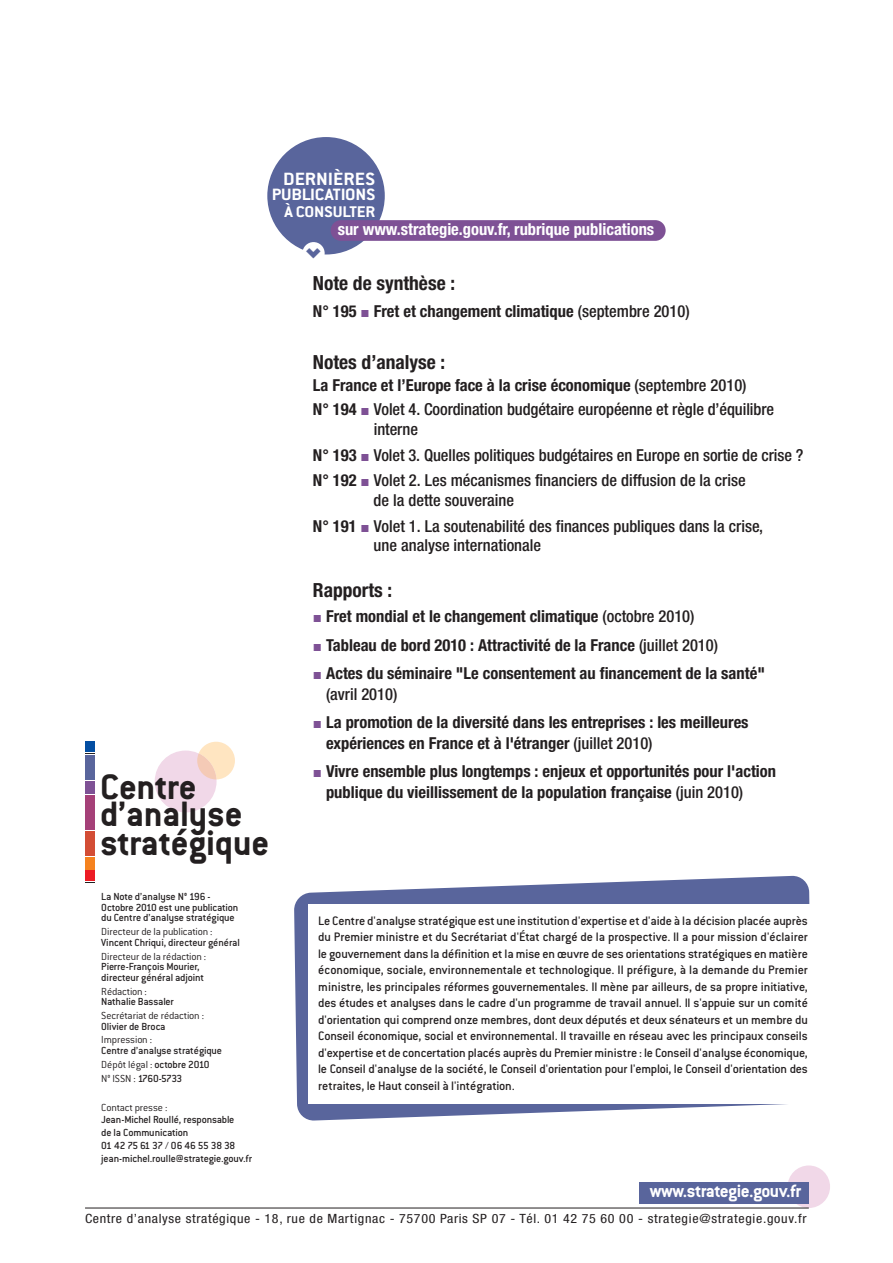
<style>
.page{position:relative;width:893px;height:1263px;background:#fff}
.page>*{position:absolute;margin:0;border:0;box-sizing:border-box;transform-origin:0 0}
.t1{font:700 38.7px/29.2px "Conduit ITC";letter-spacing:-.005em;color:#231f20}
.t2{font:700 38.4px "Agenda";color:#59659c}
.t3{font:700 condensed 19.5px "Helvetica Neue LT";color:#231f20}
.t4{font:19.5px "Conduit ITCTT Bold";letter-spacing:-.025em;color:#fff}
.t5{font:19.5px "Conduit ITCTT Bold";color:#fff;scale:1.1 1}
.t6{font:18px "Conduit ITCTT Bold";letter-spacing:-.02em;color:#fff;scale:1.1 1}
.t7{font:16.95px "Conduit ITCTT Bold";letter-spacing:-.01em;color:#fff;scale:1.1 1}
.t8{font:700 condensed 16.5px/28.8px "Helvetica Neue LT";color:#231f20}
.t9{font:500 condensed 16.5px/26px "Helvetica Neue LT";color:#231f20}
.t10{font:700 condensed 16.5px "Helvetica Neue LT";color:#fff}
.t11{font:13.5px/16.5px "Conduit Md ITCTT Medium";letter-spacing:-.015em;color:#231f20;text-align:justify}
.t12{font:condensed 12.75px "Helvetica Neue LT";letter-spacing:.045em;color:#231f20;scale:1.1 1}
.t13{font:11.25px/10.5px "Conduit Md ITCTT Medium";letter-spacing:-.015em;color:#231f20}
.t14{font:11.25px "Conduit ITCTT Light";letter-spacing:-.015em;color:#231f20}
.t15{font:11.25px "Conduit Md ITCTT Medium";letter-spacing:-.05em;color:#231f20}
.s1{font-family:"Conduit Md ITCTT Medium"}
.s2{font-family:"Conduit ITCTT Light"}
.s3{font-family:"European Pi Three";font-weight:400;font-stretch:normal;color:#7e5195}
.s4{font-weight:500}
.s5{font-weight:700}
</style>
<div class="page">
<svg style="left:294px;top:875px;width:516px;height:246px;fill:#59659c"></svg>
<div style="left:308px;top:903px;width:543px;height:200px;background:#fff"></div>
<div style="left:85px;top:742px;width:10px;height:10px;background:#034ea2"></div>
<div style="left:85px;top:870px;width:10px;height:11px;background:#ed1c24"></div>
<div style="left:85px;top:755px;width:10px;height:25px;background:#59659c"></div>
<div style="left:85px;top:781px;width:10px;height:12px;background:#7e5195"></div>
<div style="left:85px;top:795px;width:10px;height:35px;background:#a54078"></div>
<div style="left:85px;top:831px;width:10px;height:24px;background:#d34d35"></div>
<div style="left:85px;top:857px;width:10px;height:12px;background:#f5821f"></div>
<div style="left:155px;top:750px;width:62px;height:62px;background:#f1d8e8;border-radius:50%"></div>
<svg style="left:197px;top:742px;width:38px;height:37px"></svg>
<div style="left:267px;top:137px;width:118px;height:117px;background:#59659c;border-radius:50%"></div>
<div style="left:787px;top:1165px;width:43px;height:43px;background:#f1d8e8;border-radius:50%"></div>
<div style="left:639px;top:1182px;width:170px;height:21px;background:#59659c"></div>
<hr style="left:85px;top:1207px;width:724px;height:1px;background:#231f20">
<div style="left:331px;top:220px;width:335px;height:21px;background:#7e5195;border-radius:10px"></div>
<div style="left:302px;top:242px;width:23px;height:22px;background:#fff;border-radius:50%"></div>
<h3 class="t5" style="left:283px;top:173px;width:85px">DERNIÈRES</h3>
<h3 class="t6" style="left:272px;top:189px;width:96px">PUBLICATIONS</h3>
<p class="t7" style="left:284px;top:206px;width:84px">À CONSULTER</p>
<h1 class="t1" style="left:100px;top:777px;width:98px">Centre</h1>
<h1 class="t1" style="left:100px;top:804px;width:171px">d’analyse stratégique</h1>
<p class="t13" style="left:101px;top:893px;width:139px">La Note d’analyse N° 196 -<br>Octobre 2010 est une publication du Centre d’analyse stratégique</p>
<p class="t14" style="left:101px;top:928px;width:113px">Directeur de la publication :</p>
<p class="t13" style="left:101px;top:938px;width:140px">Vincent Chriqui, directeur général</p>
<p class="t14" style="left:101px;top:953px;width:106px">Directeur de la rédaction :</p>
<p class="t13" style="left:101px;top:963px;width:104px">Pierre-François Mourier, directeur général adjoint</p>
<p class="t14" style="left:101px;top:987px;width:47px">Rédaction :</p>
<p class="t13" style="left:101px;top:997px;width:74px">Nathalie Bassaler</p>
<p class="t14" style="left:101px;top:1012px;width:104px">Secrétariat de rédaction :</p>
<p class="t13" style="left:101px;top:1022px;width:66px">Olivier de Broca</p>
<p class="t14" style="left:101px;top:1036px;width:52px">Impression :</p>
<p class="t13" style="left:101px;top:1046px;width:122px">Centre d’analyse stratégique</p>
<p class="t14" style="left:101px;top:1061px;width:110px">Dépôt légal : <span class="s1">octobre 2010</span></p>
<p class="t15" style="left:101px;top:1074px;width:83px"><span class="s2">N° ISSN :</span> 1760-5733</p>
<p class="t14" style="left:101px;top:1103px;width:68px">Contact presse :</p>
<p class="t13" style="left:101px;top:1115px;width:152px;line-height:12.8px">Jean-Michel Roullé, responsable<br>de la Communication<br>01 42 75 61 37 / 06 46 55 38 38 jean-michel.roulle@strategie.gouv.fr</p>
<h2 class="t2" style="left:331px;top:246px;width:15px;rotate:90deg">&gt;</h2>
<p class="t10" style="left:338px;top:223px;width:318px">sur www.strategie.gouv.fr, rubrique publications</p>
<h3 class="t3" style="left:313px;top:276px;width:144px">Note de synthèse :</h3>
<p class="t8" style="left:313px;top:298px;width:378px">N° 195 <span class="s3">g</span> Fret et changement climatique <span class="s4">(septembre 2010)</span></p>
<h3 class="t3" style="left:313px;top:355px;width:134px">Notes d’analyse :</h3>
<p class="t9" style="left:313px;top:375px;width:463px;line-height:23.7px"><span class="s5">La France et l’Europe face à la crise économique</span> (septembre 2010)<br><span class="s5">N° 194</span> <span class="s3">g</span> Volet 4. Coordination budgétaire européenne et règle d’équilibre</p>
<p class="t9" style="left:313px;top:417px;width:492px;text-indent:61px">interne<br><span class="s5">N° 193</span> <span class="s3">g</span> Volet 3. Quelles politiques budgétaires en Europe en sortie de crise ?<br><span class="s5">N° 192</span> <span class="s3">g</span> Volet 2. Les mécanismes financiers de diffusion de la crise</p>
<p class="t9" style="left:313px;top:489px;width:452px;text-indent:61px">de la dette souveraine<br><span class="s5">N° 191</span> <span class="s3">g</span> Volet 1. La soutenabilité des finances publiques dans la crise,</p>
<p class="t9" style="left:374px;top:534px;width:169px">une analyse internationale</p>
<h3 class="t3" style="left:313px;top:583px;width:81px">Rapports :</h3>
<p class="t8" style="left:313px;top:603px;width:454px"><span class="s3">g</span> Fret mondial et le changement climatique <span class="s4">(octobre 2010)<br></span><span class="s3">g</span> Tableau de bord 2010 : Attractivité de la France <span class="s4">(juillet 2010)<br></span><span class="s3">g</span> Actes du séminaire "Le consentement au financement de la santé"</p>
<p class="t8" style="left:313px;top:681px;width:437px;text-indent:13px"><span class="s4">(avril 2010)<br></span><span class="s3">g</span> La promotion de la diversité dans les entreprises : les meilleures</p>
<p class="t8" style="left:313px;top:730px;width:465px;text-indent:13px">expériences en France et à l'étranger <span class="s4">(juillet 2010)<br></span><span class="s3">g</span> Vivre ensemble plus longtemps : enjeux et opportunités pour l'action</p>
<p class="t8" style="left:326px;top:779px;width:419px">publique du vieillissement de la population française <span class="s4">(juin 2010)</span></p>
<p class="t11" style="left:318px;top:913px;width:491px">Le Centre d'analyse stratégique est une institution d'expertise et d'aide à la décision placée auprès du Premier ministre et du Secrétariat d'État chargé de la prospective. Il a pour mission d'éclairer le gouvernement dans la définition et la mise en œuvre de ses orientations stratégiques en matière économique, sociale, environnementale et technologique. Il préfigure, à la demande du Premier ministre, les principales réformes gouvernementales. Il mène par ailleurs, de sa propre initiative, des études et analyses dans le cadre d'un programme de travail annuel. Il s'appuie sur un comité d'orientation qui comprend onze membres, dont deux députés et deux sénateurs et un membre du Conseil économique, social et environnemental. Il travaille en réseau avec les principaux conseils d'expertise et de concertation placés auprès du Premier ministre : le Conseil d'analyse économique, le Conseil d'analyse de la société, le Conseil d'orientation pour l'emploi, le Conseil d'orientation des retraites, le Haut conseil à l'intégration.</p>
<h3 class="t4" style="left:650px;top:1185px;width:153px">www.strategie.gouv.fr</h3>
<p class="t12" style="left:85px;top:1214px;width:657px">Centre d’analyse stratégique - 18, rue de Martignac - 75700 Paris SP 07 - Tél. 01 42 75 60 00 - strategie@strategie.gouv.fr</p>
</div>
